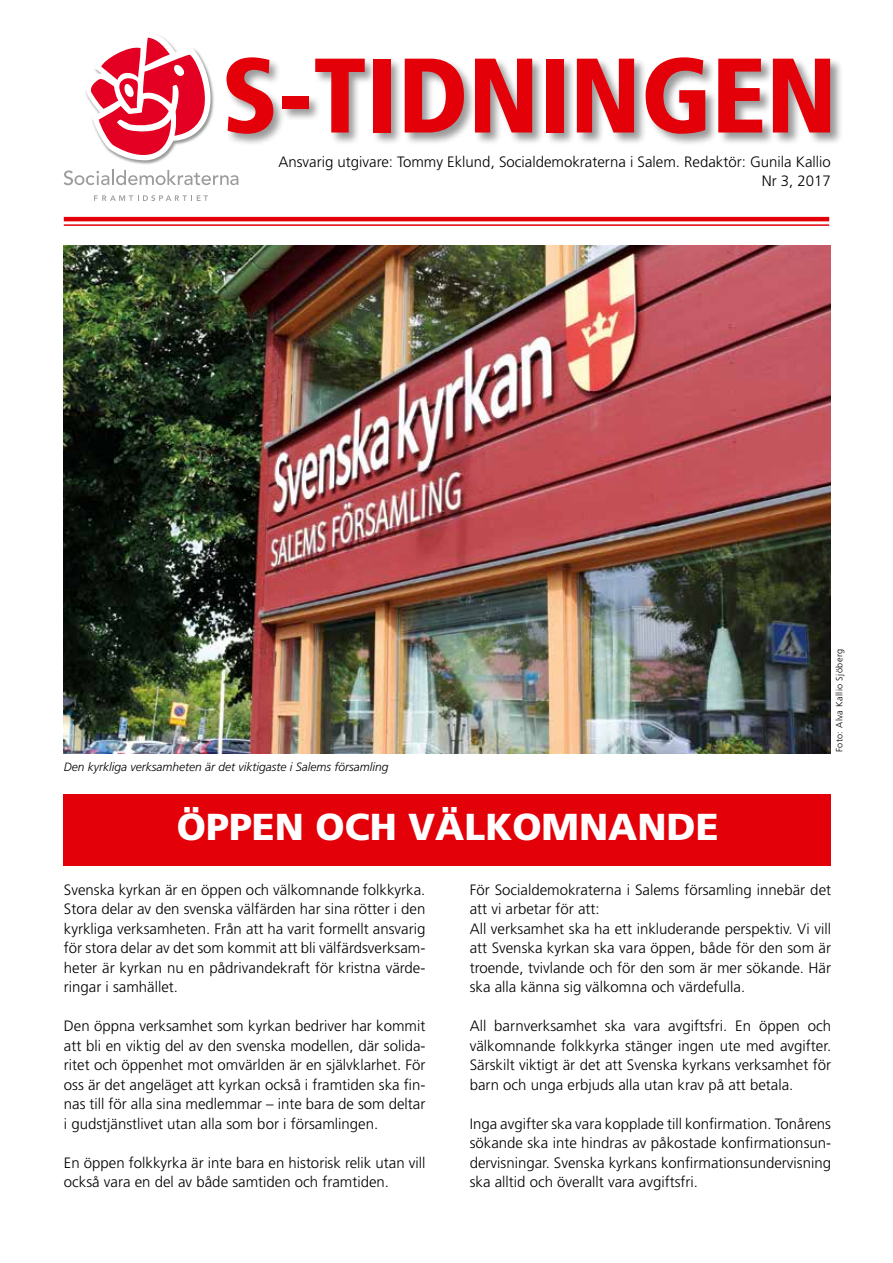
<style>
.page{position:relative;width:893px;height:1263px;background:#fff}
.page>*{position:absolute;margin:0;border:0;box-sizing:border-box;transform-origin:0 0}
.t1{font:900 condensed 105.75px "Frutiger";color:#e30009}
.t2{font:900 37.5px "Frutiger";color:#fff}
.t3{font:300 15px/19.5px "Frutiger";color:#000001;text-align:justify}
.t4{font:italic 300 12px "Frutiger";color:#000001}
.t5{font:300 9.15px "Frutiger";letter-spacing:.04em;color:#000001}
</style>
<div class="page">
<div style="left:225px;top:56px;width:618px;height:90px;background:#000001;opacity:.4"></div>
<svg style="left:94px;top:195px;width:114px;height:6px"></svg>
<svg style="left:64px;top:34px;width:174px;height:151px"></svg>
<hr style="left:64px;top:217px;width:765px;height:4px;background:#e30009">
<hr style="left:64px;top:224px;width:765px;height:2px;background:#e30009">
<img style="left:64px;top:245px;width:767px;height:508px">
<div style="left:64px;top:794px;width:767px;height:71px;background:#e30009"></div>
<h1 class="t1" style="left:221px;top:32px;width:617px">S-TIDNINGEN</h1>
<p class="t3" style="left:278px;top:152px;width:554px;text-align:right">Ansvarig utgivare: Tommy Eklund, Socialdemokraterna i Salem. Redaktör: Gunila Kallio<br>Nr 3, 2017</p>
<p class="t4" style="left:64px;top:760px;width:326px">Den kyrkliga verksamheten är det viktigaste i Salems församling</p>
<h2 class="t2" style="left:177px;top:804px;width:543px">ÖPPEN OCH VÄLKOMNANDE</h2>
<p class="t5" style="left:834px;top:752px;width:105px;rotate:-90deg">Foto: Alva Kallio Sjöberg</p>
<p class="t3" style="left:64px;top:880px;width:363px">Svenska kyrkan är en öppen och välkomnande folkkyrka.<br>Stora delar av den svenska välfärden har sina rötter i den kyrkliga verksamheten. Från att ha varit formellt ansvarig för stora delar av det som kommit att bli välfärdsverksam&shy;heter är kyrkan nu en pådrivandekraft för kristna värde&shy;ringar i samhället.</p>
<p class="t3" style="left:64px;top:1016px;width:363px">Den öppna verksamhet som kyrkan bedriver har kommit att bli en viktig del av den svenska modellen, där solida&shy;ritet och öppenhet mot omvärlden är en självklarhet. För oss är det angeläget att kyrkan också i framtiden ska fin&shy;nas till för alla sina medlemmar – inte bara de som deltar i gudstjänstlivet utan alla som bor i församlingen.</p>
<p class="t3" style="left:64px;top:1153px;width:363px">En öppen folkkyrka är inte bara en historisk relik utan vill också vara en del av både samtiden och framtiden.</p>
<p class="t3" style="left:470px;top:880px;width:363px;text-align:left">För Socialdemokraterna i Salems församling innebär det att vi arbetar för att:<br>All verksamhet ska ha ett inkluderande perspektiv. Vi vill att Svenska kyrkan ska vara öppen, både för den som är troende, tvivlande och för den som är mer sökande. Här ska alla känna sig välkomna och värdefulla.</p>
<p class="t3" style="left:470px;top:1016px;width:363px">All barnverksamhet ska vara avgiftsfri. En öppen och välkomnande folkkyrka stänger ingen ute med avgifter.<br>Särskilt viktigt är det att Svenska kyrkans verksamhet för barn och unga erbjuds alla utan krav på att betala.</p>
<p class="t3" style="left:470px;top:1114px;width:363px">Inga avgifter ska vara kopplade till konfirmation. Tonårens sökande ska inte hindras av påkostade konfirmationsun&shy;dervisningar. Svenska kyrkans konfirmationsundervisning ska alltid och överallt vara avgiftsfri.</p>
</div>
